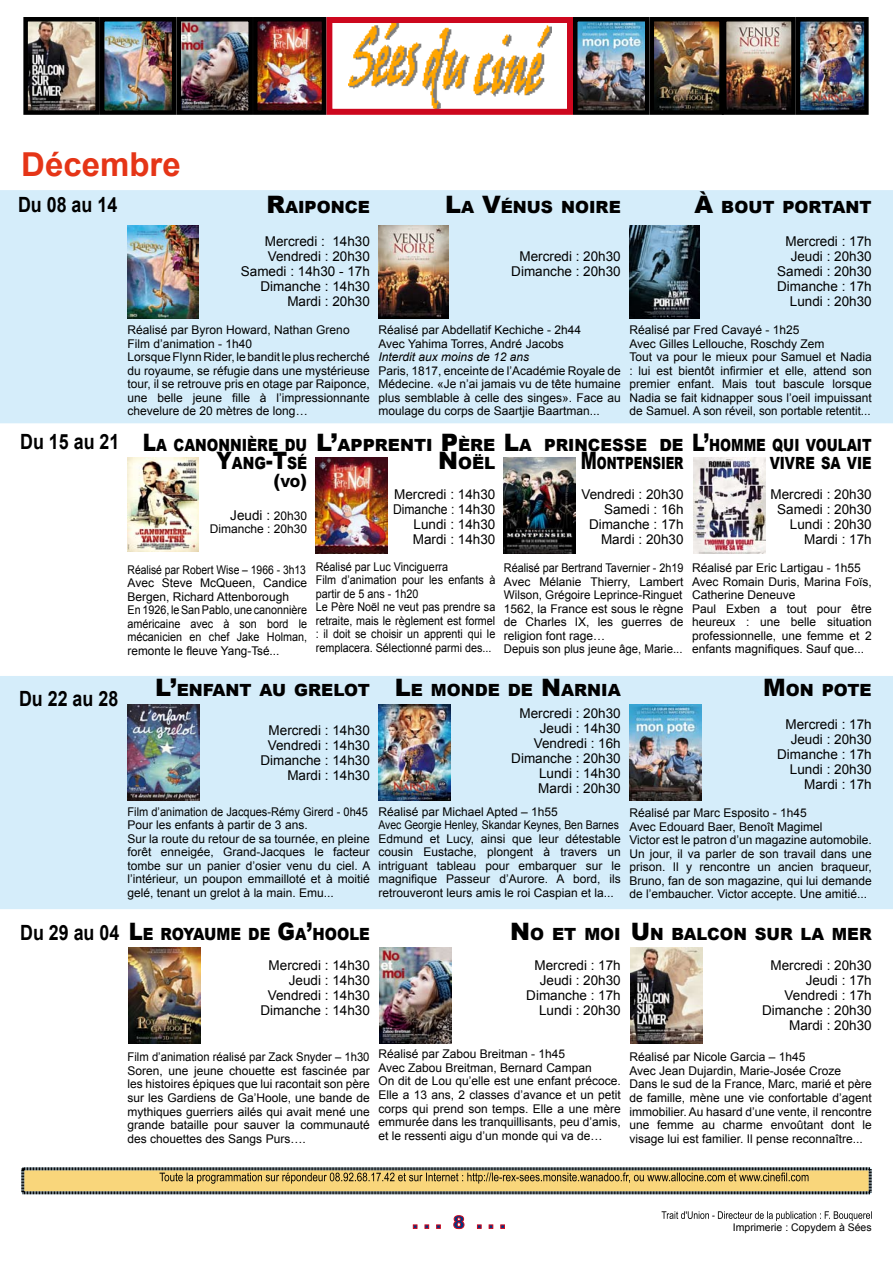
<style>
.page{position:relative;width:893px;height:1263px;background:#fff}
.page>*{position:absolute;margin:0;border:0;box-sizing:border-box;transform-origin:0 0}
.t1{font:700 33px "Arial";color:#e53517}
.t2{font:700 21px "Arial";color:#000;scale:.85 1}
.t3{font:900 18px "Arial";color:#000}
.t4{font:900 16.8px/18px "Arial";color:#000;text-align:right}
.t5{font:900 16.8px/18px "Arial";color:#000;text-align:right;scale:.79 1}
.t6{font:900 16.8px/18px "Arial";color:#000;text-align:right;scale:.96 1}
.t7{font:900 16.8px/18px "Arial";color:#000;text-align:right;scale:.83 1}
.t8{font:900 16.8px "Arial";color:#000;scale:.88 1}
.t9{font:13.5px/15px "Arial";color:#000;text-align:right}
.t10{font:12px/13.5px "Arial";color:#000}
.t11{font:12px/13.5px "Arial";color:#000;scale:.9 1}
.t12{font:12px/13.5px "Arial";color:#000;text-align:justify;scale:.94 1}
.t13{font:12px/13.5px "Arial";color:#000;scale:.92 1}
.t14{font:12px/13.5px "Arial";color:#000;scale:.86 1}
.t15{font:italic 12px "Arial";color:#000}
.t16{font:10.5px "Arial";color:#000}
.s1{font-size:24px}
.s2{font-size:12.6px}
.s3{font-size:12px}
</style>
<div class="page">
<div style="left:0;top:190px;width:893px;height:234px;background:#d5edfa"></div>
<img style="left:348px;top:24px;width:203px;height:84px">
<div style="left:326px;top:17px;width:247px;height:98px;border:6px solid #cd071e"></div>
<div style="left:0;top:676px;width:893px;height:233px;background:#d5edfa"></div>
<svg style="left:21px;top:1167px;width:851px;height:28px"></svg>
<svg style="left:413px;top:1215px;width:92px;height:14px"></svg>
<img style="left:28px;top:22px;width:67px;height:88px">
<div style="left:23px;top:17px;width:77px;height:98px;border:4px solid #000"></div>
<img style="left:105px;top:22px;width:66px;height:88px">
<div style="left:100px;top:17px;width:76px;height:98px;border:4px solid #000"></div>
<img style="left:181px;top:22px;width:67px;height:88px">
<div style="left:176px;top:17px;width:77px;height:98px;border:4px solid #000"></div>
<img style="left:258px;top:22px;width:63px;height:88px">
<div style="left:253px;top:17px;width:73px;height:98px;border:4px solid #000"></div>
<img style="left:801px;top:22px;width:63px;height:88px">
<div style="left:796px;top:17px;width:73px;height:98px;border:4px solid #000"></div>
<img style="left:727px;top:22px;width:64px;height:88px">
<div style="left:722px;top:17px;width:74px;height:98px;border:4px solid #000"></div>
<img style="left:654px;top:22px;width:65px;height:88px">
<div style="left:649px;top:17px;width:75px;height:98px;border:4px solid #000"></div>
<img style="left:578px;top:22px;width:66px;height:88px">
<div style="left:573px;top:17px;width:76px;height:98px;border:4px solid #000"></div>
<svg style="left:662px;top:1211px;width:210px;height:10px"></svg>
<img style="left:128px;top:225px;width:70px;height:94px">
<img style="left:127px;top:457px;width:71px;height:94px">
<img style="left:504px;top:457px;width:72px;height:96px">
<img style="left:316px;top:457px;width:72px;height:96px">
<img style="left:128px;top:705px;width:72px;height:96px">
<img style="left:378px;top:705px;width:72px;height:96px">
<img style="left:129px;top:947px;width:72px;height:96px">
<img style="left:379px;top:947px;width:72px;height:96px">
<img style="left:630px;top:947px;width:72px;height:96px">
<img style="left:378px;top:225px;width:70px;height:94px">
<img style="left:629px;top:225px;width:70px;height:94px">
<img style="left:693px;top:457px;width:72px;height:96px">
<img style="left:629px;top:705px;width:72px;height:96px">
<h1 class="t1" style="left:21px;top:143px;width:161px">Décembre</h1>
<h2 class="t2" style="left:18px;top:191px;width:118px">Du 08 au 14</h2>
<h3 class="t4" style="left:266px;top:197px;width:105px"><span class="s1">R</span>AIPONCE</h3>
<p class="t9" style="left:241px;top:234px;width:131px">Mercredi : 14h30<br>Vendredi : 20h30<br>Samedi : 14h30 - 17h<br>Dimanche : 14h30<br>Mardi : 20h30</p>
<p class="t10" style="left:128px;top:323px;width:244px">Réalisé par Byron Howard, Nathan Greno Film d’animation - 1h40<br>Lorsque Flynn Rider, le bandit le plus recherché du royaume, se réfugie dans une mystérieuse tour, il se retrouve pris en otage par Raiponce, une belle jeune fille à l’impressionnante chevelure de 20 mètres de long…</p>
<h3 class="t4" style="left:445px;top:197px;width:177px"><span class="s1">L</span>A <span class="s1">V</span>ÉNUS NOIRE</h3>
<p class="t9" style="left:511px;top:249px;width:111px">Mercredi : 20h30<br>Dimanche : 20h30</p>
<p class="t10" style="left:378px;top:323px;width:204px">Réalisé par Abdellatif Kechiche - 2h44<br>Avec Yahima Torres, André Jacobs</p>
<p class="t15" style="left:378px;top:349px;width:152px">Interdit aux moins de 12 ans</p>
<p class="t10" style="left:378px;top:364px;width:244px;text-align:justify">Paris, 1817, enceinte de l’Académie Royale de Médecine. «Je n’ai jamais vu de tête humaine plus semblable à celle des singes». Face au moulage du corps de Saartjie Baartman...</p>
<h3 class="t4" style="left:695px;top:197px;width:179px"><span class="s1">à</span> BOUT PORTANT</h3>
<p class="t9" style="left:777px;top:234px;width:96px">Mercredi : 17h<br>Jeudi : 20h30<br>Samedi : 20h30<br>Dimanche : 17h<br>Lundi : 20h30</p>
<p class="t10" style="left:629px;top:323px;width:244px">Réalisé par Fred Cavayé - 1h25<br>Avec Gilles Lellouche, Roschdy Zem<br>Tout va pour le mieux pour Samuel et Nadia : lui est bientôt infirmier et elle, attend son premier enfant. Mais tout bascule lorsque Nadia se fait kidnapper sous l’oeil impuissant de Samuel. A son réveil, son portable retentit...</p>
<h2 class="t2" style="left:20px;top:428px;width:118px">Du 15 au 21</h2>
<h2 class="t2" style="left:19px;top:685px;width:118px">Du 22 au 28</h2>
<h3 class="t7" style="left:143px;top:435px;width:200px"><span class="s1">L</span>A CANONNIÈRE DU<br><span class="s1">Y</span>ANG<span class="s1">-T</span>SÉ</h3>
<h3 class="t3" style="left:273px;top:467px;width:35px">(<span class="s2">VO</span>)</h3>
<p class="t9" style="left:230px;top:507px;width:78px">Jeudi : <span class="s3">20h30</span></p>
<p class="t10" style="left:210px;top:522px;width:99px">Dimanche : 20h30</p>
<p class="t14" style="left:128px;top:563px;width:210px">Réalisé par Robert Wise – 1966 - 3h13<br>Avec Steve McQueen, Candice<br>Bergen, Richard Attenborough<br>En 1926, le San Pablo, une canonnière américaine avec à son bord le mécanicien en chef Jake Holman, remonte le fleuve Yang-Tsé...</p>
<h3 class="t4" style="left:316px;top:435px;width:181px"><span class="s1">L’</span>APPRENTI <span class="s1">P</span>ÈRE<br><span class="s1">N</span> OËL</h3>
<p class="t9" style="left:393px;top:486px;width:104px">Mercredi : 14h30<br>Dimanche : 14h30<br>Lundi : 14h30<br>Mardi : 14h30</p>
<p class="t11" style="left:316px;top:560px;width:201px">Réalisé par Luc Vinciguerra<br>Film d’animation pour les enfants à partir de 5 ans - 1h20<br>Le Père Noël ne veut pas prendre sa retraite, mais le règlement est formel : il doit se choisir un apprenti qui le remplacera. Sélectionné parmi des...</p>
<h3 class="t6" style="left:504px;top:435px;width:189px"><span class="s1">L</span>A PRINCESSE DE<br><span class="s1">M</span>ONTPENSIER</h3>
<p class="t9" style="left:581px;top:486px;width:104px">Vendredi : 20h30<br>Samedi : 16h<br>Dimanche : 17h<br>Mardi : 20h30</p>
<p class="t11" style="left:504px;top:561px;width:201px">Réalisé par Bertrand Tavernier - 2h19<br>Avec Mélanie Thierry, Lambert<br>Wilson, Grégoire Leprince-Ringuet<br>1562, la France est sous le règne de Charles IX, les guerres de religion font rage…<br>Depuis son plus jeune âge, Marie...</p>
<h3 class="t5" style="left:692px;top:435px;width:229px"><span class="s1">L’</span>HOMME QUI VOULAIT<br>VIVRE SA VIE</h3>
<p class="t9" style="left:770px;top:486px;width:103px">Mercredi : 20h30<br>Samedi : 20h30<br>Lundi : 20h30<br>Mardi : 17h</p>
<p class="t10" style="left:692px;top:561px;width:181px">Réalisé par Eric Lartigau - 1h55<br>Avec Romain Duris, Marina Foïs,<br>Catherine Deneuve<br>Paul Exben a tout pour être heureux : une belle situation professionnelle, une femme et 2 enfants magnifiques. Sauf que...</p>
<h3 class="t4" style="left:155px;top:680px;width:216px"><span class="s1">L’</span>ENFANT AU GRELOT</h3>
<p class="t9" style="left:260px;top:723px;width:111px">Mercredi : 14h30<br>Vendredi : 14h30<br>Dimanche : 14h30<br>Mardi : 14h30</p>
<p class="t13" style="left:128px;top:805px;width:266px">Film d’animation de Jacques-Rémy Girerd - 0h45<br>Pour les enfants à partir de 3 ans.<br>Sur la route du retour de sa tournée, en pleine forêt enneigée, Grand-Jacques le facteur tombe sur un panier d’osier venu du ciel. A l’intérieur, un poupon emmailloté et à moitié gelé, tenant un grelot à la main. Emu...</p>
<h3 class="t4" style="left:395px;top:680px;width:228px"><span class="s1">L</span>E MONDE DE <span class="s1">N</span>ARNIA</h3>
<p class="t9" style="left:511px;top:706px;width:111px">Mercredi : 20h30<br>Jeudi : 14h30<br>Vendredi : 16h<br>Dimanche : 20h30<br>Lundi : 14h30<br>Mardi : 20h30</p>
<p class="t10" style="left:378px;top:805px;width:244px">Réalisé par Michael Apted – 1h55<br>Avec Georgie Henley, Skandar Keynes, Ben Barnes Edmund et Lucy, ainsi que leur détestable cousin Eustache, plongent à travers un intriguant tableau pour embarquer sur le magnifique Passeur d’Aurore. A bord, ils retrouveront leurs amis le roi Caspian et la...</p>
<h3 class="t4" style="left:763px;top:680px;width:110px"><span class="s1">M</span>ON POTE</h3>
<p class="t9" style="left:777px;top:717px;width:96px">Mercredi : 17h<br>Jeudi : 20h30<br>Dimanche : 17h<br>Lundi : 20h30<br>Mardi : 17h</p>
<p class="t10" style="left:629px;top:806px;width:244px">Réalisé par Marc Esposito - 1h45<br>Avec Edouard Baer, Benoît Magimel<br>Victor est le patron d’un magazine automobile.<br>Un jour, il va parler de son travail dans une prison. Il y rencontre un ancien braqueur, Bruno, fan de son magazine, qui lui demande de l’embaucher. Victor accepte. Une amitié...</p>
<h2 class="t2" style="left:20px;top:918px;width:118px">Du 29 au 04</h2>
<h3 class="t8" style="left:129px;top:922px;width:275px"><span class="s1">L</span>E ROYAUME DE <span class="s1">G</span>A<span class="s1">’</span>HOOLE</h3>
<p class="t9" style="left:260px;top:958px;width:111px">Mercredi : 14h30<br>Jeudi : 14h30<br>Vendredi : 14h30<br>Dimanche : 14h30</p>
<p class="t12" style="left:128px;top:1051px;width:259px">Film d’animation réalisé par Zack Snyder – 1h30<br>Soren, une jeune chouette est fascinée par les histoires épiques que lui racontait son père sur les Gardiens de Ga’Hoole, une bande de mythiques guerriers ailés qui avait mené une grande bataille pour sauver la communauté des chouettes des Sangs Purs….</p>
<h3 class="t4" style="left:510px;top:924px;width:112px"><span class="s1">N</span>O ET MOI</h3>
<p class="t9" style="left:526px;top:958px;width:96px">Mercredi : 17h<br>Jeudi : 20h30<br>Dimanche : 17h<br>Lundi : 20h30</p>
<p class="t10" style="left:378px;top:1048px;width:244px">Réalisé par Zabou Breitman - 1h45<br>Avec Zabou Breitman, Bernard Campan<br>On dit de Lou qu’elle est une enfant précoce.<br>Elle a 13 ans, 2 classes d’avance et un petit corps qui prend son temps. Elle a une mère emmurée dans les tranquillisants, peu d’amis, et le ressenti aigu d’un monde qui va de…</p>
<h3 class="t4" style="left:631px;top:924px;width:241px"><span class="s1">U</span>N BALCON SUR LA MER</h3>
<p class="t9" style="left:762px;top:958px;width:111px">Mercredi : 20h30<br>Jeudi : 17h<br>Vendredi : 17h<br>Dimanche : 20h30<br>Mardi : 20h30</p>
<p class="t10" style="left:629px;top:1051px;width:244px">Réalisé par Nicole Garcia – 1h45<br>Avec Jean Dujardin, Marie-Josée Croze Dans le sud de la France, Marc, marié et père de famille, mène une vie confortable d’agent immobilier. Au hasard d’une vente, il rencontre une femme au charme envoûtant dont le visage lui est familier. Il pense reconnaître...</p>
<p class="t16" style="left:733px;top:1220px;width:140px">Imprimerie : Copydem à Sées</p>
</div>
